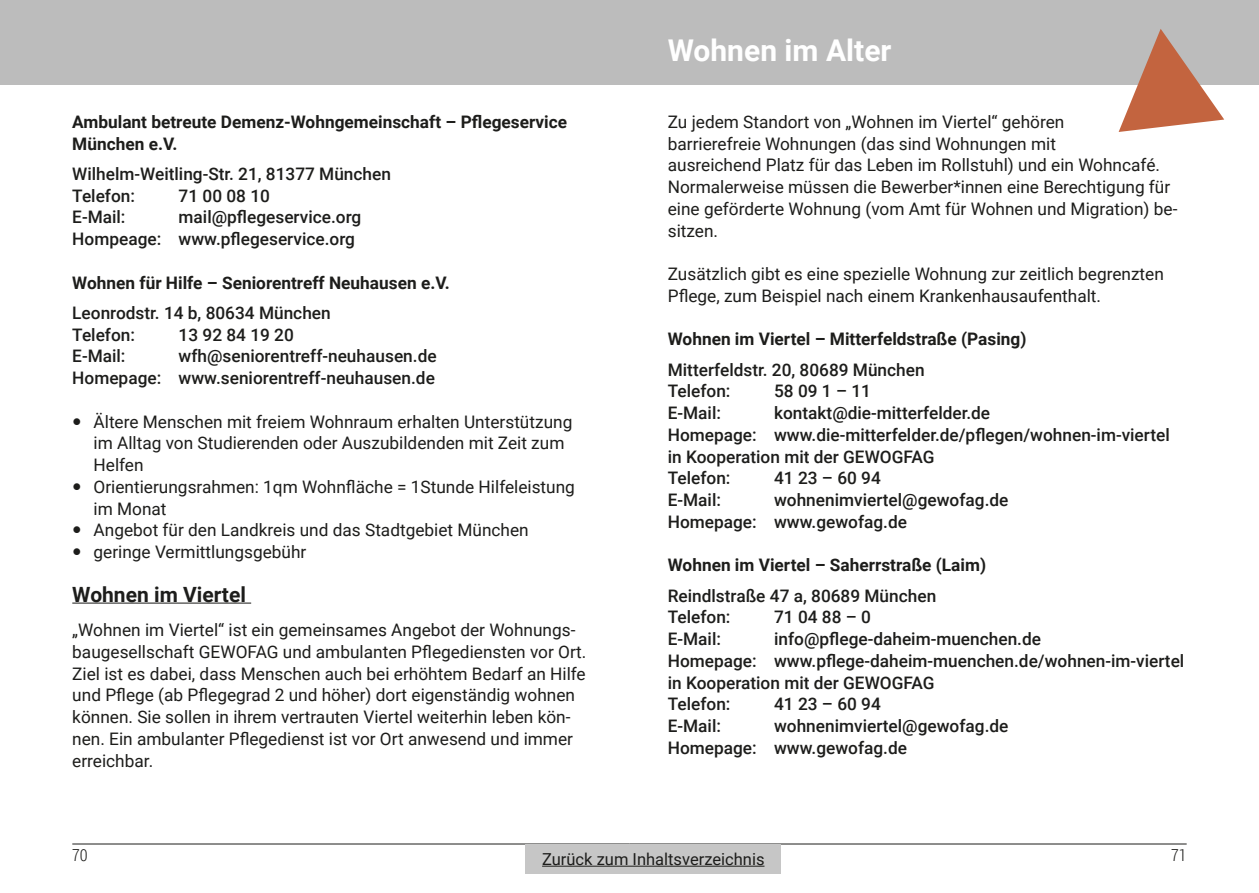
<style>
.page{position:relative;width:1259px;height:893px;background:#fff}
.page>*{position:absolute;margin:0;border:0;box-sizing:border-box;transform-origin:0 0}
.t1{font:700 30px "Roboto";color:#fff}
.Subhead{font:700 21px "Roboto";color:#1d1d1b}
.Fließtext{font:17.25px/21.8px "Roboto";color:#1d1d1b}
.Kontakt{font:500 17.25px "Roboto";color:#1d1d1b}
.Titel{font:700 17.25px/21.8px "Roboto";color:#1d1d1b}
.t2{font:16.5px "Roboto";color:#1d1d1b}
.t3{font:300 16.5px "Roboto Condensed";color:#1d1d1b}
</style>
<div class="page">
<hr style="left:72px;top:844px;width:557px;height:1px;background:#1d1d1b">
<hr style="left:629px;top:844px;width:557px;height:1px;background:#1d1d1b">
<div style="left:0;top:0;width:1259px;height:85px;background:#bcbcbc"></div>
<div style="left:526px;top:844px;width:255px;height:30px;background:#c6c6c6"></div>
<hr style="left:542px;top:866px;width:222px;height:1px;background:#1d1d1b">
<hr style="left:72px;top:603px;width:179px;height:1px;background:#1d1d1b">
<svg style="left:1118px;top:29px;width:106px;height:103px"></svg>
<p class="Titel" style="left:72px;top:110px;width:496px">Ambulant betreute Demenz-Wohngemeinschaft – Pflegeservice<br>München e.V.</p>
<p class="Kontakt" style="left:72px;top:162px;width:320px">Wilhelm-Weitling-Str. 21, 81377 München</p>
<p class="Kontakt" style="left:72px;top:183px;width:64px">Telefon:</p>
<p class="Kontakt" style="left:179px;top:183px;width:93px">71 00 08 10</p>
<p class="Kontakt" style="left:72px;top:205px;width:55px">E-Mail:</p>
<p class="Kontakt" style="left:179px;top:205px;width:184px">mail@pflegeservice.org</p>
<p class="Kontakt" style="left:72px;top:227px;width:284px">Hompeage: www.pflegeservice.org</p>
<p class="Titel" style="left:72px;top:271px;width:379px">Wohnen für Hilfe – Seniorentreff Neuhausen e.V.</p>
<p class="Kontakt" style="left:72px;top:301px;width:260px">Leonrodstr. 14 b, 80634 München</p>
<p class="Kontakt" style="left:72px;top:322px;width:64px">Telefon:</p>
<p class="Kontakt" style="left:179px;top:322px;width:117px">13 92 84 19 20</p>
<p class="Kontakt" style="left:72px;top:344px;width:55px">E-Mail:</p>
<p class="Kontakt" style="left:179px;top:344px;width:259px">wfh@seniorentreff-neuhausen.de</p>
<p class="Kontakt" style="left:72px;top:366px;width:364px">Homepage: www.seniorentreff-neuhausen.de</p>
<p class="Fließtext" style="left:94px;top:410px;width:480px">Ältere Menschen mit freiem Wohnraum erhalten Unterstützung im Alltag von Studierenden oder Auszubildenden mit Zeit zum<br>Helfen</p>
<p class="Fließtext" style="left:94px;top:475px;width:483px">Orientierungsrahmen: 1qm Wohnfläche = 1Stunde Hilfeleistung im Monat</p>
<p class="Fließtext" style="left:94px;top:519px;width:437px">Angebot für den Landkreis und das Stadtgebiet München</p>
<p class="Fließtext" style="left:94px;top:540px;width:214px">geringe Vermittlungsgebühr</p>
<p class="Subhead" style="left:72px;top:579px;width:175px">Wohnen im Viertel</p>
<p class="Fließtext" style="left:72px;top:618px;width:515px">„Wohnen im Viertel“ ist ein gemeinsames Angebot der Wohnungs&shy;baugesellschaft GEWOFAG und ambulanten Pflegediensten vor Ort.<br>Ziel ist es dabei, dass Menschen auch bei erhöhtem Bedarf an Hilfe und Pflege (ab Pflegegrad 2 und höher) dort eigenständig wohnen können. Sie sollen in ihrem vertrauten Viertel weiterhin leben kön&shy;nen. Ein ambulanter Pflegedienst ist vor Ort anwesend und immer erreichbar.</p>
<p class="t1" style="left:668px;top:29px;width:225px">Wohnen im Alter</p>
<p class="Fließtext" style="left:668px;top:110px;width:494px">Zu jedem Standort von „Wohnen im Viertel“ gehören barrierefreie Wohnungen (das sind Wohnungen mit<br>ausreichend Platz für das Leben im Rollstuhl) und ein Wohncafé.</p>
<p class="Fließtext" style="left:668px;top:175px;width:511px">Normalerweise müssen die Bewerber*innen eine Berechtigung für eine geförderte Wohnung (vom Amt für Wohnen und Migration) be&shy;sitzen.</p>
<p class="Fließtext" style="left:668px;top:262px;width:497px">Zusätzlich gibt es eine spezielle Wohnung zur zeitlich begrenzten<br>Pflege, zum Beispiel nach einem Krankenhausaufenthalt.</p>
<p class="Titel" style="left:668px;top:328px;width:360px">Wohnen im Viertel – Mitterfeldstraße (Pasing)</p>
<p class="Kontakt" style="left:668px;top:357px;width:258px">Mitterfeldstr. 20, 80689 München</p>
<p class="Kontakt" style="left:668px;top:379px;width:64px">Telefon:</p>
<p class="Kontakt" style="left:774px;top:379px;width:98px">58 09 1 – 11</p>
<p class="Kontakt" style="left:668px;top:401px;width:55px">E-Mail:</p>
<p class="Kontakt" style="left:774px;top:401px;width:218px">kontakt@die-mitterfelder.de</p>
<p class="Kontakt" style="left:668px;top:423px;width:503px">Homepage: www.die-mitterfelder.de/pflegen/wohnen-im-viertel</p>
<p class="Kontakt" style="left:668px;top:444px;width:268px">in Kooperation mit der GEWOGFAG</p>
<p class="Kontakt" style="left:668px;top:466px;width:64px">Telefon:</p>
<p class="Kontakt" style="left:774px;top:466px;width:108px">41 23 – 60 94</p>
<p class="Kontakt" style="left:668px;top:488px;width:55px">E-Mail:</p>
<p class="Kontakt" style="left:774px;top:488px;width:236px">wohnenimviertel@gewofag.de</p>
<p class="Kontakt" style="left:668px;top:510px;width:241px">Homepage: www.gewofag.de</p>
<p class="Titel" style="left:668px;top:554px;width:320px">Wohnen im Viertel – Saherrstraße (Laim)</p>
<p class="Kontakt" style="left:668px;top:583px;width:270px">Reindlstraße 47 a, 80689 München</p>
<p class="Kontakt" style="left:668px;top:605px;width:64px">Telefon:</p>
<p class="Kontakt" style="left:774px;top:605px;width:98px">71 04 88 – 0</p>
<p class="Kontakt" style="left:668px;top:627px;width:55px">E-Mail:</p>
<p class="Kontakt" style="left:774px;top:627px;width:268px">info@pflege-daheim-muenchen.de</p>
<p class="Kontakt" style="left:668px;top:649px;width:518px">Homepage: www.pflege-daheim-muenchen.de/wohnen-im-viertel</p>
<p class="Kontakt" style="left:668px;top:670px;width:268px">in Kooperation mit der GEWOGFAG</p>
<p class="Kontakt" style="left:668px;top:692px;width:64px">Telefon:</p>
<p class="Kontakt" style="left:774px;top:692px;width:108px">41 23 – 60 94</p>
<p class="Kontakt" style="left:668px;top:714px;width:55px">E-Mail:</p>
<p class="Kontakt" style="left:774px;top:714px;width:236px">wohnenimviertel@gewofag.de</p>
<p class="Kontakt" style="left:668px;top:736px;width:241px">Homepage: www.gewofag.de</p>
<p class="t3" style="left:72px;top:844px;width:17px">70</p>
<p class="t2" style="left:542px;top:847px;width:224px">Zurück zum Inhaltsverzeichnis</p>
<p class="t3" style="left:1171px;top:844px;width:17px">71</p>
</div>
